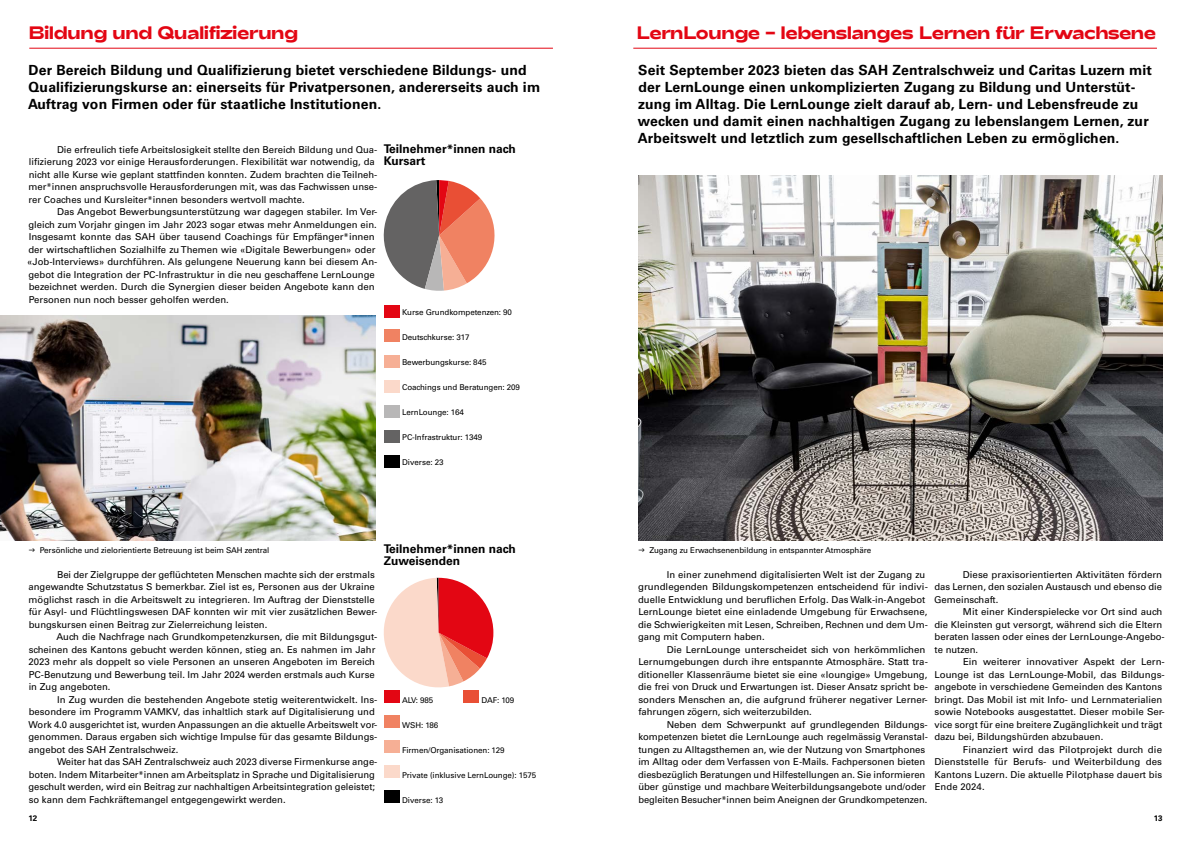
<style>
.page{position:relative;width:1191px;height:842px;background:#fff}
.page>*{position:absolute;margin:0;border:0;box-sizing:border-box;transform-origin:0 0}
.t1{font:700 18px "Adieu";letter-spacing:-.025em;color:#e30613}
.t2{font:700 14px/16.8px "Univers LT Std";letter-spacing:.01em;color:#000}
.t3{font:700 12px/12.5px "Univers LT Std";color:#000}
.t4{font:9.5px/12.5px "Univers LT Std";color:#000}
.t5{font:8px "Univers LT Std";letter-spacing:-.01em;color:#000}
.t6{font:700 8px "Univers LT Std";color:#000}
</style>
<div class="page">
<hr style="left:633px;top:48px;width:524px;height:1px;background:#e30613">
<hr style="left:29px;top:48px;width:524px;height:1px;background:#e30613">
<img style="left:0;top:315px;width:375px;height:225px">
<img style="left:638px;top:176px;width:524px;height:364px">
<div style="left:384px;top:690px;width:15px;height:13px;background:#e30613"></div>
<div style="left:384px;top:715px;width:15px;height:12px;background:#f08262"></div>
<div style="left:384px;top:765px;width:15px;height:13px;background:#fbd9ca"></div>
<div style="left:384px;top:790px;width:15px;height:13px;background:#000"></div>
<div style="left:463px;top:690px;width:16px;height:13px;background:#e94f35"></div>
<div style="left:384px;top:740px;width:15px;height:13px;background:#f6af95"></div>
<svg style="left:383px;top:578px;width:110px;height:114px"></svg>
<svg style="left:383px;top:180px;width:112px;height:111px"></svg>
<div style="left:384px;top:305px;width:15px;height:13px;background:#e30613"></div>
<div style="left:384px;top:330px;width:15px;height:12px;background:#f08262"></div>
<div style="left:384px;top:380px;width:15px;height:12px;background:#fbd9ca"></div>
<div style="left:384px;top:405px;width:15px;height:12px;background:#b8b7b7"></div>
<div style="left:384px;top:430px;width:15px;height:13px;background:#646363"></div>
<div style="left:384px;top:455px;width:15px;height:12px;background:#000"></div>
<div style="left:384px;top:355px;width:15px;height:12px;background:#f6af95"></div>
<h1 class="t1" style="left:28px;top:22px;width:271px">Bildung und Qualifizierung</h1>
<h2 class="t2" style="left:28px;top:62px;width:513px">Der Bereich Bildung und Qualifizierung bietet verschiedene Bildungs- und<br>Qualifizierungskurse an: einerseits für Privatpersonen, andererseits auch im<br>Auftrag von Firmen oder für staatliche Institutionen.</h2>
<p class="t2" style="left:637px;top:62px;width:516px">Seit September 2023 bieten das SAH Zentralschweiz und Caritas Luzern mit der LernLounge einen unkomplizierten Zugang zu Bildung und Unterstüt&shy;zung im Alltag. Die LernLounge zielt darauf ab, Lern- und Lebensfreude zu wecken und damit einen nachhaltigen Zugang zu lebenslangem Lernen, zur Arbeitswelt und letztlich zum gesellschaftlichen Leben zu ermöglichen.</p>
<p class="t4" style="left:29px;top:143px;width:350px;text-indent:28px">Die erfreulich tiefe Arbeitslosigkeit stellte den Bereich Bildung und Qua&shy;lifizierung 2023 vor einige Herausforderungen. Flexibilität war notwendig, da nicht alle Kurse wie geplant stattfinden konnten. Zudem brachten die Teilneh&shy;mer*innen anspruchsvolle Herausforderungen mit, was das Fachwissen unse&shy;rer Coaches und Kursleiter*innen besonders wertvoll machte.</p>
<p class="t4" style="left:27px;top:206px;width:351px;text-indent:30px">Das Angebot Bewerbungsunterstützung war dagegen stabiler. Im Ver&shy;gleich zum Vorjahr gingen im Jahr 2023 sogar etwas mehr Anmeldungen ein.<br>Insgesamt konnte das SAH über tausend Coachings für Empfänger*innen der wirtschaftlichen Sozialhilfe zu Themen wie «Digitale Bewerbungen» oder «Job-Interviews» durchführen. Als gelungene Neuerung kann bei diesem An&shy;gebot die Integration der PC-Infrastruktur in die neu geschaffene LernLounge bezeichnet werden. Durch die Synergien dieser beiden Angebote kann den Personen nun noch besser geholfen werden.</p>
<h1 class="t1" style="left:636px;top:22px;width:521px">LernLounge – lebenslanges Lernen für Erwachsene</h1>
<p class="t3" style="left:384px;top:142px;width:133px">Teilnehmer*innen nach<br>Kursart</p>
<p class="t5" style="left:402px;top:308px;width:111px">Kurse Grundkompetenzen: 90</p>
<p class="t5" style="left:402px;top:333px;width:69px">Deutschkurse: 317</p>
<p class="t5" style="left:402px;top:358px;width:86px">Bewerbungskurse: 845</p>
<p class="t5" style="left:402px;top:383px;width:119px">Coachings und Beratungen: 209</p>
<p class="t5" style="left:402px;top:408px;width:63px">LernLounge: 164</p>
<p class="t5" style="left:402px;top:433px;width:81px">PC-Infrastruktur: 1349</p>
<p class="t5" style="left:402px;top:458px;width:43px">Diverse: 23</p>
<p class="t3" style="left:384px;top:542px;width:133px">Teilnehmer*innen nach<br>Zuweisenden</p>
<p class="t5" style="left:40px;top:545px;width:231px">Persönliche und zielorientierte Betreuung ist beim SAH zentral</p>
<p class="t5" style="left:649px;top:545px;width:223px">Zugang zu Erwachsenenbildung in entspannter Atmosphäre</p>
<p class="t4" style="left:638px;top:568px;width:291px;text-indent:29px">In einer zunehmend digitalisierten Welt ist der Zugang zu grundlegenden Bildungskompetenzen entscheidend für indivi&shy;duelle Entwicklung und beruflichen Erfolg. Das Walk-in-Angebot LernLounge bietet eine einladende Umgebung für Erwachsene, die Schwierigkeiten mit Lesen, Schreiben, Rechnen und dem Um&shy;gang mit Computern haben.</p>
<p class="t4" style="left:638px;top:643px;width:291px;text-indent:29px">Die LernLounge unterscheidet sich von herkömmlichen Lernumgebungen durch ihre entspannte Atmosphäre. Statt tra&shy;ditioneller Klassenräume bietet sie eine «loungige» Umgebung, die frei von Druck und Erwartungen ist. Dieser Ansatz spricht be&shy;sonders Menschen an, die aufgrund früherer negativer Lerner&shy;fahrungen zögern, sich weiterzubilden.</p>
<p class="t4" style="left:638px;top:718px;width:291px;text-indent:28px">Neben dem Schwerpunkt auf grundlegenden Bildungs&shy;kompetenzen bietet die LernLounge auch regelmässig Veranstal&shy;tungen zu Alltagsthemen an, wie der Nutzung von Smartphones im Alltag oder dem Verfassen von E-Mails. Fachpersonen bieten diesbezüglich Beratungen und Hilfestellungen an. Sie informieren über günstige und machbare Weiterbildungsangebote und/oder begleiten Besucher*innen beim Aneignen der Grundkompetenzen.</p>
<p class="t4" style="left:28px;top:568px;width:350px;text-indent:28px">Bei der Zielgruppe der geflüchteten Menschen machte sich der erstmals angewandte Schutzstatus S bemerkbar. Ziel ist es, Personen aus der Ukraine möglichst rasch in die Arbeitswelt zu integrieren. Im Auftrag der Dienststelle für Asyl- und Flüchtlingswesen DAF konnten wir mit vier zusätzlichen Bewer&shy;bungskursen einen Beitrag zur Zielerreichung leisten.</p>
<p class="t4" style="left:28px;top:631px;width:350px;text-indent:28px">Auch die Nachfrage nach Grundkompetenzkursen, die mit Bildungsgut&shy;scheinen des Kantons gebucht werden können, stieg an. Es nahmen im Jahr 2023 mehr als doppelt so viele Personen an unseren Angeboten im Bereich PC-Benutzung und Bewerbung teil. Im Jahr 2024 werden erstmals auch Kurse in Zug angeboten.</p>
<p class="t4" style="left:28px;top:693px;width:350px;text-indent:29px">In Zug wurden die bestehenden Angebote stetig weiterentwickelt. Ins&shy;besondere im Programm VAMKV, das inhaltlich stark auf Digitalisierung und Work 4.0 ausgerichtet ist, wurden Anpassungen an die aktuelle Arbeitswelt vor&shy;genommen. Daraus ergaben sich wichtige Impulse für das gesamte Bildungs&shy;angebot des SAH Zentralschweiz.</p>
<p class="t4" style="left:29px;top:756px;width:350px;text-indent:28px">Weiter hat das SAH Zentralschweiz auch 2023 diverse Firmenkurse ange&shy;boten. Indem Mitarbeiter*innen am Arbeitsplatz in Sprache und Digitalisierung geschult werden, wird ein Beitrag zur nachhaltigen Arbeitsintegration geleistet; so kann dem Fachkräftemangel entgegengewirkt werden.</p>
<p class="t4" style="left:934px;top:568px;width:229px;text-align:justify;text-indent:29px">Diese praxisorientierten Aktivitäten fördern das Lernen, den sozialen Austausch und ebenso die Gemeinschaft.</p>
<p class="t4" style="left:934px;top:606px;width:232px;text-indent:29px">Mit einer Kinderspielecke vor Ort sind auch die Kleinsten gut versorgt, während sich die Eltern beraten lassen oder eines der LernLounge-Angebo&shy;te nutzen.</p>
<p class="t4" style="left:934px;top:656px;width:232px;text-indent:29px">Ein weiterer innovativer Aspekt der Lern-Lounge ist das LernLounge-Mobil, das Bildungs&shy;angebote in verschiedene Gemeinden des Kantons bringt. Das Mobil ist mit Info- und Lernmaterialien sowie Notebooks ausgestattet. Dieser mobile Ser&shy;vice sorgt für eine breitere Zugänglichkeit und trägt dazu bei, Bildungshürden abzubauen.</p>
<p class="t4" style="left:934px;top:743px;width:229px;text-align:justify;text-indent:28px">Finanziert wird das Pilotprojekt durch die Dienststelle für Berufs- und Weiterbildung des Kantons Luzern. Die aktuelle Pilotphase dauert bis Ende 2024.</p>
<p class="t5" style="left:402px;top:695px;width:33px">ALV: 985</p>
<p class="t5" style="left:481px;top:695px;width:34px">DAF: 109</p>
<p class="t5" style="left:402px;top:720px;width:38px">WSH: 186</p>
<p class="t5" style="left:402px;top:745px;width:104px">Firmen/Organisationen: 129</p>
<p class="t5" style="left:402px;top:770px;width:136px">Private (inklusive LernLounge): 1575</p>
<p class="t5" style="left:402px;top:795px;width:43px">Diverse: 13</p>
<p class="t6" style="left:28px;top:813px;width:10px">12</p>
<p class="t6" style="left:1153px;top:813px;width:10px">13</p>
</div>
